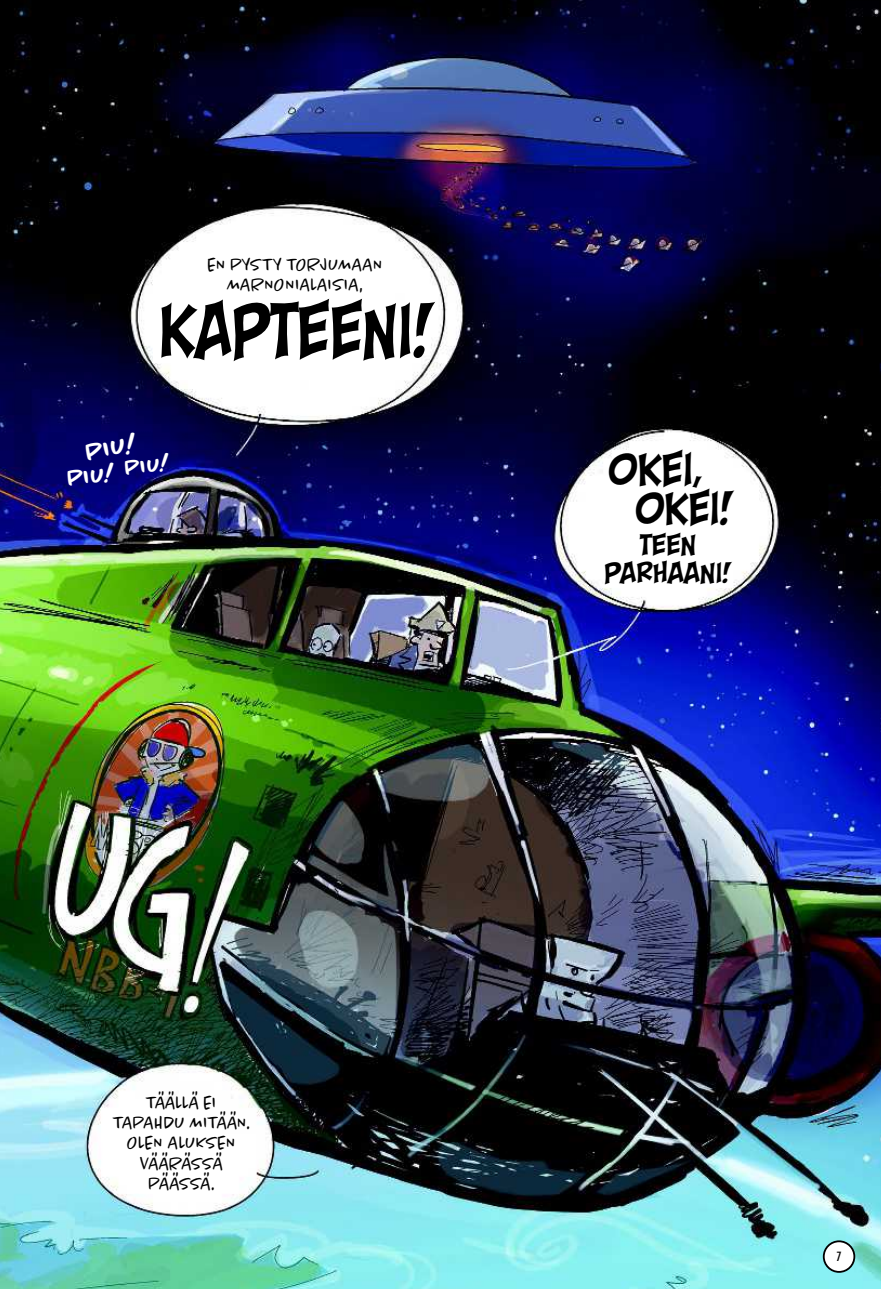
<style>
.page{position:relative;width:881px;height:1289px;background:#fff}
.page>*{position:absolute;margin:0;border:0;box-sizing:border-box;transform-origin:0 0}
.t1{font:68.85px "CC Sez Who";letter-spacing:-.005em;color:#000;scale:.86 1}
.t2{font:42.75px/38.7px "CC Sez Who";letter-spacing:-.005em;color:#000;scale:.9 1}
.t3{font:500 29.03px "Chantal";color:#fff;scale:.93 1}
.t4{font:500 27px "Chantal";color:#fff;scale:.93 1}
.t5{font:26.32px/28.1px "CC Sez Who";letter-spacing:-.005em;color:#000;text-align:center}
.t6{font:500 25.43px "Chantal";color:#fff;scale:.93 1}
.t7{font:300 20.93px/20px "Chantal";letter-spacing:-.005em;color:#000;text-align:center;scale:.9 1}
.t8{font:500 condensed 12.38px "Futura";color:#000}
</style>
<div class="page">
<img style="left:0;top:0;width:880px;height:1288px">
<div style="left:823px;top:1241px;width:31px;height:30px;background:#fff;border-radius:50%"></div>
<div style="left:822px;top:1240px;width:32px;height:32px;border:2px solid #000;border-radius:50%"></div>
<p class="t7" style="left:207px;top:255px;width:196px">EN PYSTY TORJUMAAN<br>MARNONIALAISIA,</p>
<h1 class="t1" style="left:158px;top:285px;width:320px">KAPTEENI!</h1>
<h3 class="t3" style="left:83px;top:435px;width:57px;rotate:-10deg">PIU!</h3>
<p class="t6" style="left:123px;top:453px;width:50px;rotate:-7deg">PIU!</p>
<p class="t4" style="left:66px;top:462px;width:53px;rotate:-6deg">PIU!</p>
<h2 class="t2" style="left:635px;top:448px;width:109px;text-indent:-27px">OKEI,<br>OKEI!</h2>
<p class="t5" style="left:604px;top:530px;width:128px">TEEN<br>PARHAANI!</p>
<p class="t7" style="left:113px;top:1092px;width:153px">TÄÄLLÄ EI<br>TAPAHDU MITÄÄN.<br>OLEN ALUKSEN<br>VÄÄRÄSSÄ<br>PÄÄSSÄ.</p>
<p class="t8" style="left:836px;top:1248px;width:7px">7</p>
</div>
